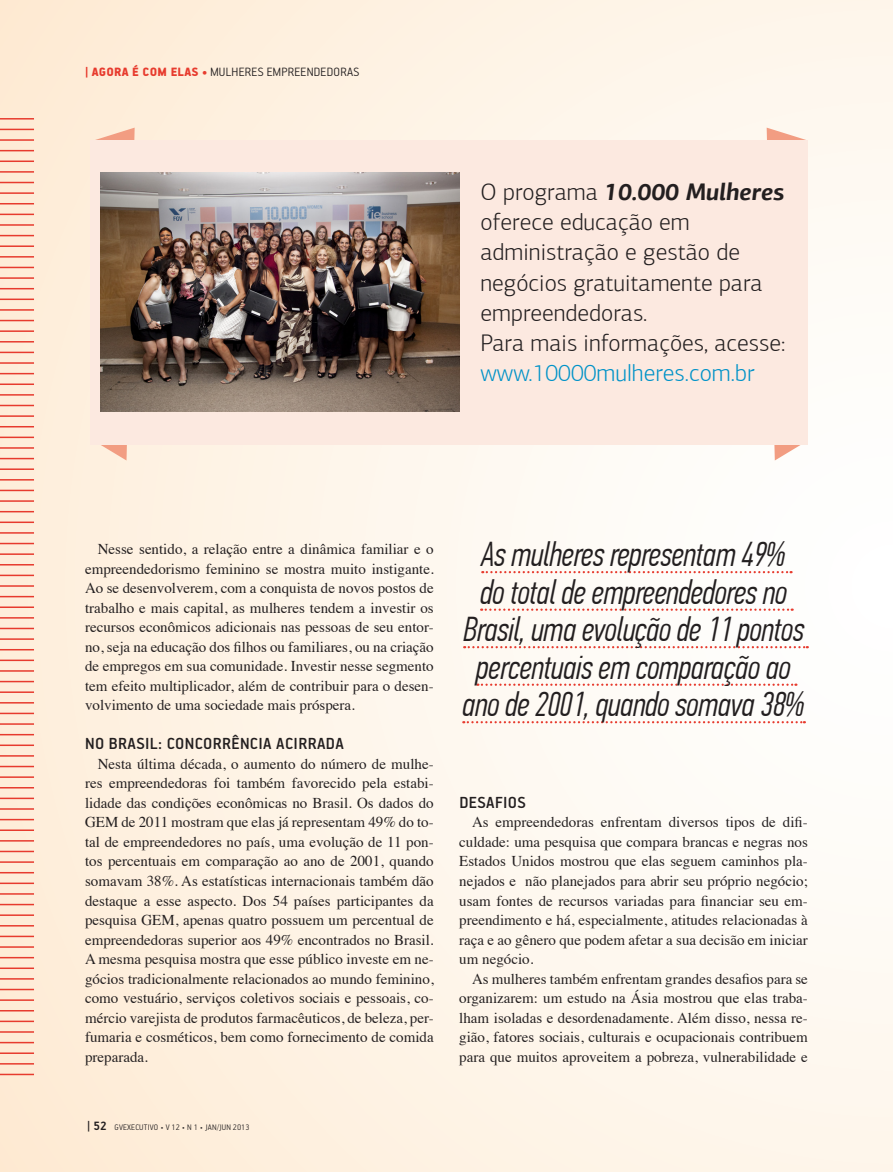
<style>
.page{position:relative;width:893px;height:1172px;background:#fff}
.page>*{position:absolute;margin:0;border:0;box-sizing:border-box;transform-origin:0 0}
.zp12_olho_pesado{font:italic 300 34.5px/37.5px "PF Din Text Comp Pro";letter-spacing:-.01em;color:#231f20;text-align:center}
.zp09_txt_bastao{font:300 24px/30px "PF Agora Sans Pro";color:#231f20}
.zp15_sub__1{font:500 18px "PF Handbook Pro";letter-spacing:.02em;color:#231f20}
.zp07_txt_serifa{font:15px/19.5px "Times";color:#231f20;text-align:justify}
.zp03_retranca_2{font:300 13.5px "PF Handbook Pro";letter-spacing:.02em;color:#231f20}
.t1{font:300 9px "PF Handbook Pro";letter-spacing:.02em;color:#231f20}
.s1{font-weight:900;color:#e73b2e}
.s2{font-weight:700;font-style:italic}
.s3{color:#0092c8}
.s4{font-weight:700;font-size:13.5px}
</style>
<div class="page">
<div style="left:0;top:0;width:893px;height:1171px;background:linear-gradient(to right,#feedd9,#fefdfa)"></div>
<svg style="left:95px;top:128px;width:40px;height:332px"></svg>
<svg style="left:767px;top:128px;width:40px;height:332px"></svg>
<div style="left:91px;top:140px;width:717px;height:304px;background:#fce9e0"></div>
<svg style="left:482px;top:571px;width:310px;height:2px"></svg>
<svg style="left:481px;top:608px;width:312px;height:3px"></svg>
<svg style="left:464px;top:646px;width:344px;height:2px"></svg>
<svg style="left:477px;top:683px;width:319px;height:3px"></svg>
<svg style="left:463px;top:721px;width:342px;height:2px"></svg>
<img style="left:101px;top:173px;width:358px;height:239px">
<hr style="left:0;top:192px;width:34px;height:2px;background:#e73b2e">
<hr style="left:0;top:118px;width:34px;height:1px;background:#e73b2e">
<hr style="left:0;top:203px;width:34px;height:1px;background:#e73b2e">
<hr style="left:0;top:129px;width:34px;height:1px;background:#e73b2e">
<hr style="left:0;top:214px;width:34px;height:1px;background:#e73b2e">
<hr style="left:0;top:139px;width:34px;height:2px;background:#e73b2e">
<hr style="left:0;top:224px;width:34px;height:2px;background:#e73b2e">
<hr style="left:0;top:150px;width:34px;height:1px;background:#e73b2e">
<hr style="left:0;top:235px;width:34px;height:1px;background:#e73b2e">
<hr style="left:0;top:160px;width:34px;height:2px;background:#e73b2e">
<hr style="left:0;top:245px;width:34px;height:2px;background:#e73b2e">
<hr style="left:0;top:171px;width:34px;height:2px;background:#e73b2e">
<hr style="left:0;top:256px;width:34px;height:1px;background:#e73b2e">
<hr style="left:0;top:182px;width:34px;height:1px;background:#e73b2e">
<hr style="left:0;top:267px;width:34px;height:1px;background:#e73b2e">
<hr style="left:0;top:277px;width:34px;height:2px;background:#e73b2e">
<hr style="left:0;top:288px;width:34px;height:1px;background:#e73b2e">
<hr style="left:0;top:298px;width:34px;height:2px;background:#e73b2e">
<hr style="left:0;top:309px;width:34px;height:2px;background:#e73b2e">
<hr style="left:0;top:320px;width:34px;height:1px;background:#e73b2e">
<hr style="left:0;top:330px;width:34px;height:2px;background:#e73b2e">
<hr style="left:0;top:341px;width:34px;height:1px;background:#e73b2e">
<hr style="left:0;top:351px;width:34px;height:2px;background:#e73b2e">
<hr style="left:0;top:362px;width:34px;height:2px;background:#e73b2e">
<hr style="left:0;top:373px;width:34px;height:1px;background:#e73b2e">
<hr style="left:0;top:383px;width:34px;height:2px;background:#e73b2e">
<hr style="left:0;top:394px;width:34px;height:1px;background:#e73b2e">
<hr style="left:0;top:405px;width:34px;height:1px;background:#e73b2e">
<hr style="left:0;top:415px;width:34px;height:2px;background:#e73b2e">
<hr style="left:0;top:426px;width:34px;height:1px;background:#e73b2e">
<hr style="left:0;top:436px;width:34px;height:2px;background:#e73b2e">
<hr style="left:0;top:447px;width:34px;height:2px;background:#e73b2e">
<hr style="left:0;top:458px;width:34px;height:1px;background:#e73b2e">
<hr style="left:0;top:468px;width:34px;height:2px;background:#e73b2e">
<hr style="left:0;top:479px;width:34px;height:1px;background:#e73b2e">
<hr style="left:0;top:489px;width:34px;height:2px;background:#e73b2e">
<hr style="left:0;top:500px;width:34px;height:2px;background:#e73b2e">
<hr style="left:0;top:511px;width:34px;height:1px;background:#e73b2e">
<hr style="left:0;top:521px;width:34px;height:2px;background:#e73b2e">
<hr style="left:0;top:532px;width:34px;height:1px;background:#e73b2e">
<hr style="left:0;top:543px;width:34px;height:1px;background:#e73b2e">
<hr style="left:0;top:553px;width:34px;height:2px;background:#e73b2e">
<hr style="left:0;top:564px;width:34px;height:1px;background:#e73b2e">
<hr style="left:0;top:574px;width:34px;height:2px;background:#e73b2e">
<hr style="left:0;top:585px;width:34px;height:1px;background:#e73b2e">
<hr style="left:0;top:596px;width:34px;height:1px;background:#e73b2e">
<hr style="left:0;top:606px;width:34px;height:2px;background:#e73b2e">
<hr style="left:0;top:617px;width:34px;height:1px;background:#e73b2e">
<hr style="left:0;top:627px;width:34px;height:2px;background:#e73b2e">
<hr style="left:0;top:638px;width:34px;height:2px;background:#e73b2e">
<hr style="left:0;top:649px;width:34px;height:1px;background:#e73b2e">
<hr style="left:0;top:659px;width:34px;height:2px;background:#e73b2e">
<hr style="left:0;top:670px;width:34px;height:1px;background:#e73b2e">
<hr style="left:0;top:680px;width:34px;height:2px;background:#e73b2e">
<hr style="left:0;top:691px;width:34px;height:2px;background:#e73b2e">
<hr style="left:0;top:702px;width:34px;height:1px;background:#e73b2e">
<hr style="left:0;top:712px;width:34px;height:2px;background:#e73b2e">
<hr style="left:0;top:723px;width:34px;height:1px;background:#e73b2e">
<hr style="left:0;top:734px;width:34px;height:1px;background:#e73b2e">
<hr style="left:0;top:744px;width:34px;height:2px;background:#e73b2e">
<hr style="left:0;top:755px;width:34px;height:1px;background:#e73b2e">
<hr style="left:0;top:765px;width:34px;height:2px;background:#e73b2e">
<hr style="left:0;top:776px;width:34px;height:2px;background:#e73b2e">
<hr style="left:0;top:787px;width:34px;height:1px;background:#e73b2e">
<hr style="left:0;top:797px;width:34px;height:2px;background:#e73b2e">
<hr style="left:0;top:808px;width:34px;height:1px;background:#e73b2e">
<hr style="left:0;top:818px;width:34px;height:2px;background:#e73b2e">
<hr style="left:0;top:829px;width:34px;height:2px;background:#e73b2e">
<hr style="left:0;top:840px;width:34px;height:1px;background:#e73b2e">
<hr style="left:0;top:850px;width:34px;height:2px;background:#e73b2e">
<hr style="left:0;top:861px;width:34px;height:1px;background:#e73b2e">
<hr style="left:0;top:872px;width:34px;height:1px;background:#e73b2e">
<hr style="left:0;top:882px;width:34px;height:2px;background:#e73b2e">
<hr style="left:0;top:893px;width:34px;height:1px;background:#e73b2e">
<hr style="left:0;top:903px;width:34px;height:2px;background:#e73b2e">
<hr style="left:0;top:914px;width:34px;height:1px;background:#e73b2e">
<hr style="left:0;top:925px;width:34px;height:1px;background:#e73b2e">
<hr style="left:0;top:935px;width:34px;height:2px;background:#e73b2e">
<hr style="left:0;top:946px;width:34px;height:1px;background:#e73b2e">
<hr style="left:0;top:956px;width:34px;height:2px;background:#e73b2e">
<hr style="left:0;top:967px;width:34px;height:2px;background:#e73b2e">
<hr style="left:0;top:978px;width:34px;height:1px;background:#e73b2e">
<hr style="left:0;top:988px;width:34px;height:2px;background:#e73b2e">
<hr style="left:0;top:999px;width:34px;height:1px;background:#e73b2e">
<hr style="left:0;top:1010px;width:34px;height:1px;background:#e73b2e">
<hr style="left:0;top:1020px;width:34px;height:2px;background:#e73b2e">
<hr style="left:0;top:1031px;width:34px;height:1px;background:#e73b2e">
<hr style="left:0;top:1041px;width:34px;height:2px;background:#e73b2e">
<hr style="left:0;top:1052px;width:34px;height:1px;background:#e73b2e">
<hr style="left:0;top:1063px;width:34px;height:1px;background:#e73b2e">
<hr style="left:0;top:1073px;width:34px;height:2px;background:#e73b2e">
<p class="zp03_retranca_2" style="left:85px;top:63px;width:276px"><span class="s1">| AGORA É COM ELAS •</span> MULHERES EMPREENDEDORAS</p>
<p class="zp09_txt_bastao" style="left:480px;top:177px;width:306px">O programa <span class="s2">10.000 Mulheres </span>oferece educação em administração e gestão de negócios gratuitamente para empreendedoras.</p>
<p class="zp09_txt_bastao" style="left:480px;top:327px;width:306px">Para mais informações, acesse: <span class="s3">www.10000mulheres.com.br</span></p>
<p class="zp07_txt_serifa" style="left:85px;top:538px;width:350px;text-indent:13px">Nesse sentido, a relação entre a dinâmica familiar e o empreendedorismo feminino se mostra muito instigante.<br>Ao se desenvolverem, com a conquista de novos postos de trabalho e mais capital, as mulheres tendem a investir os recursos econômicos adicionais nas pessoas de seu entor&shy;no, seja na educação dos filhos ou familiares, ou na criação de empregos em sua comunidade. Investir nesse segmento tem efeito multiplicador, além de contribuir para o desen&shy;volvimento de uma sociedade mais próspera.</p>
<p class="zp15_sub__1" style="left:85px;top:732px;width:260px">NO BRASIL: CONCORRÊNCIA ACIRRADA</p>
<p class="zp07_txt_serifa" style="left:85px;top:752px;width:350px;text-indent:13px">Nesta última década, o aumento do número de mulhe&shy;res empreendedoras foi também favorecido pela estabi&shy;lidade das condições econômicas no Brasil. Os dados do GEM de 2011 mostram que elas já representam 49% do to&shy;tal de empreendedores no país, uma evolução de 11 pon&shy;tos percentuais em comparação ao ano de 2001, quando somavam 38%. As estatísticas internacionais também dão destaque a esse aspecto. Dos 54 países participantes da pesquisa GEM, apenas quatro possuem um percentual de empreendedoras superior aos 49% encontrados no Brasil.<br>A mesma pesquisa mostra que esse público investe em ne&shy;gócios tradicionalmente relacionados ao mundo feminino, como vestuário, serviços coletivos sociais e pessoais, co&shy;mércio varejista de produtos farmacêuticos, de beleza, per&shy;fumaria e cosméticos, bem como fornecimento de comida preparada.</p>
<p class="t1" style="left:87px;top:1121px;width:164px"><span class="s4">| 52</span> GVEXECUTIVO • V 12 • N 1 • JAN/JUN 2013</p>
<p class="zp12_olho_pesado" style="left:462px;top:535px;width:344px">As mulheres representam 49%<br>do total de empreendedores no<br>Brasil, uma evolução de 11 pontos percentuais em comparação ao ano de 2001, quando somava 38%</p>
<p class="zp15_sub__1" style="left:459px;top:791px;width:68px">DESAFIOS</p>
<p class="zp07_txt_serifa" style="left:459px;top:811px;width:350px;text-indent:13px">As empreendedoras enfrentam diversos tipos de difi&shy;culdade: uma pesquisa que compara brancas e negras nos Estados Unidos mostrou que elas seguem caminhos pla&shy;nejados e não planejados para abrir seu próprio negócio; usam fontes de recursos variadas para financiar seu em&shy;preendimento e há, especialmente, atitudes relacionadas à raça e ao gênero que podem afetar a sua decisão em iniciar um negócio.</p>
<p class="zp07_txt_serifa" style="left:459px;top:967px;width:350px;text-indent:13px">As mulheres também enfrentam grandes desafios para se organizarem: um estudo na Ásia mostrou que elas traba&shy;lham isoladas e desordenadamente. Além disso, nessa re&shy;gião, fatores sociais, culturais e ocupacionais contribuem para que muitos aproveitem a pobreza, vulnerabilidade e</p>
</div>
